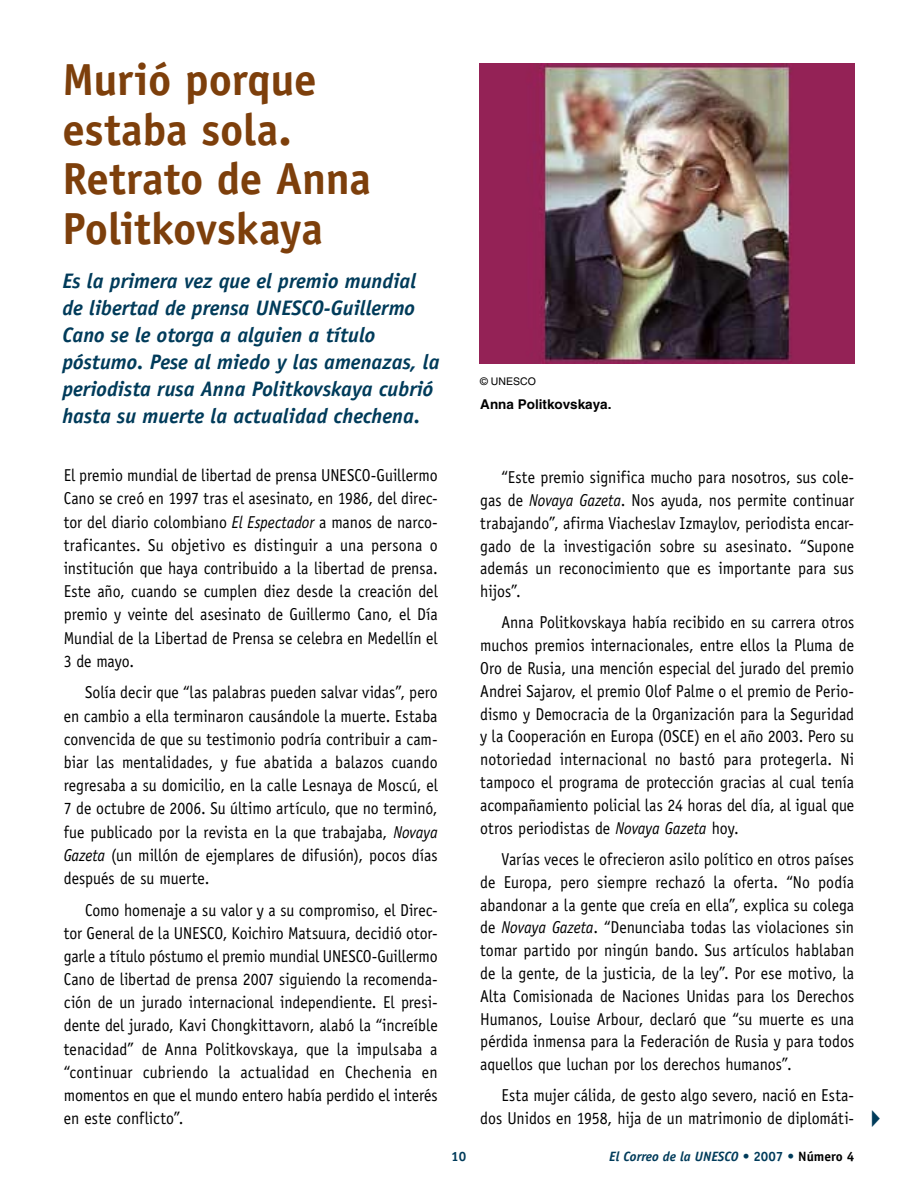
<style>
.page{position:relative;width:918px;height:1188px;background:#fff}
.page>*{position:absolute;margin:0;border:0;box-sizing:border-box;transform-origin:0 0}
.t1{font:700 45px/49.5px "Officina Sans Std";letter-spacing:-.01em;color:#7d3f0b}
.t2{font:italic 700 21px/27px "Officina Sans Std";color:#003b5a}
.t3{font:17.25px/23.2px "Officina Sans Std";color:#000;text-align:justify;scale:.92 1}
.t4{font:italic 700 13.5px "Officina Sans Std";color:#003b5a}
.t5{font:700 13.5px "Helvetica LT Std";color:#000}
.t6{font:700 13.5px "Officina Sans Std";color:#003b5a}
.t7{font:10.5px "Helvetica LT Std";color:#000}
.s1{font-style:italic}
.s2{font-style:normal}
.s3{font-style:normal;color:#000}
</style>
<div class="page">
<img style="left:479px;top:64px;width:375px;height:300px">
<h1 class="t1" style="left:62px;top:54px;width:310px">Murió porque estaba sola.<br>Retrato de Anna<br>Politkovskaya</h1>
<p class="t2" style="left:62px;top:267px;width:379px">Es la primera vez que el premio mundial de libertad de prensa UNESCO-Guillermo Cano se le otorga a alguien a título póstumo. Pese al miedo y las amenazas, la periodista rusa Anna Politkovskaya cubrió hasta su muerte la actualidad chechena.</p>
<p class="t7" style="left:480px;top:375px;width:57px">© UNESCO</p>
<p class="t5" style="left:480px;top:396px;width:133px">Anna Politkovskaya.</p>
<p class="t3" style="left:64px;top:464px;width:408px">El premio mundial de libertad de prensa UNESCO-Guillermo Cano se creó en 1997 tras el asesinato, en 1986, del direc&shy;tor del diario colombiano <span class="s1">El Espectador</span> a manos de narco&shy;traficantes. Su objetivo es distinguir a una persona o institución que haya contribuido a la libertad de prensa.<br>Este año, cuando se cumplen diez desde la creación del premio y veinte del asesinato de Guillermo Cano, el Día Mundial de la Libertad de Prensa se celebra en Medellín el 3 de mayo.</p>
<p class="t3" style="left:64px;top:681px;width:408px;text-indent:21px">Solía decir que “las palabras pueden salvar vidas”, pero en cambio a ella terminaron causándole la muerte. Estaba convencida de que su testimonio podría contribuir a cam&shy;biar las mentalidades, y fue abatida a balazos cuando regresaba a su domicilio, en la calle Lesnaya de Moscú, el 7 de octubre de 2006. Su último artículo, que no terminó, fue publicado por la revista en la que trabajaba, <span class="s1">Novaya Gazeta</span> (un millón de ejemplares de difusión), pocos días después de su muerte.</p>
<p class="t3" style="left:64px;top:898px;width:408px;text-indent:21px">Como homenaje a su valor y a su compromiso, el Direc&shy;tor General de la UNESCO, Koichiro Matsuura, decidió otor&shy;garle a título póstumo el premio mundial UNESCO-Guillermo Cano de libertad de prensa 2007 siguiendo la recomenda&shy;ción de un jurado internacional independiente. El presi&shy;dente del jurado, Kavi Chongkittavorn, alabó la “increíble tenacidad” de Anna Politkovskaya, que la impulsaba a “continuar cubriendo la actualidad en Chechenia en momentos en que el mundo entero había perdido el interés en este conflicto”.</p>
<p class="t3" style="left:480px;top:466px;width:408px;line-height:22.8px;text-indent:21px">“Este premio significa mucho para nosotros, sus cole&shy;gas de <span class="s1">Novaya Gazeta</span>. Nos ayuda, nos permite continuar trabajando”, afirma Viacheslav Izmaylov, periodista encar&shy;gado de la investigación sobre su asesinato. “Supone además un reconocimiento que es importante para sus hijos”.</p>
<p class="t3" style="left:480px;top:611px;width:408px;line-height:22.8px;text-indent:21px">Anna Politkovskaya había recibido en su carrera otros muchos premios internacionales, entre ellos la Pluma de Oro de Rusia, una mención especial del jurado del premio Andrei Sajarov, el premio Olof Palme o el premio de Perio&shy;dismo y Democracia de la Organización para la Seguridad y la Cooperación en Europa (OSCE) en el año 2003. Pero su notoriedad internacional no bastó para protegerla. Ni tampoco el programa de protección gracias al cual tenía acompañamiento policial las 24 horas del día, al igual que otros periodistas de <span class="s1">Novaya Gazeta</span> hoy.</p>
<p class="t3" style="left:480px;top:848px;width:408px;line-height:22.8px;text-indent:21px">Varías veces le ofrecieron asilo político en otros países de Europa, pero siempre rechazó la oferta. “No podía abandonar a la gente que creía en ella”, explica su colega de <span class="s1">Novaya Gazeta</span>. “Denunciaba todas las violaciones sin tomar partido por ningún bando. Sus artículos hablaban de la gente, de la justicia, de la ley”. Por ese motivo, la Alta Comisionada de Naciones Unidas para los Derechos Humanos, Louise Arbour, declaró que “su muerte es una pérdida inmensa para la Federación de Rusia y para todos aquellos que luchan por los derechos humanos”.</p>
<p class="t3" style="left:480px;top:1084px;width:408px;line-height:22.8px;text-align:right">Esta mujer cálida, de gesto algo severo, nació en Esta&shy;dos Unidos en 1958, hija de un matrimonio de diplomáti-</p>
<p class="t6" style="left:451px;top:1148px;width:17px">10</p>
<p class="t4" style="left:609px;top:1148px;width:247px">El Correo de la UNESCO <span class="s2">• 2007 •</span> <span class="s3">Número 4</span></p>
</div>
